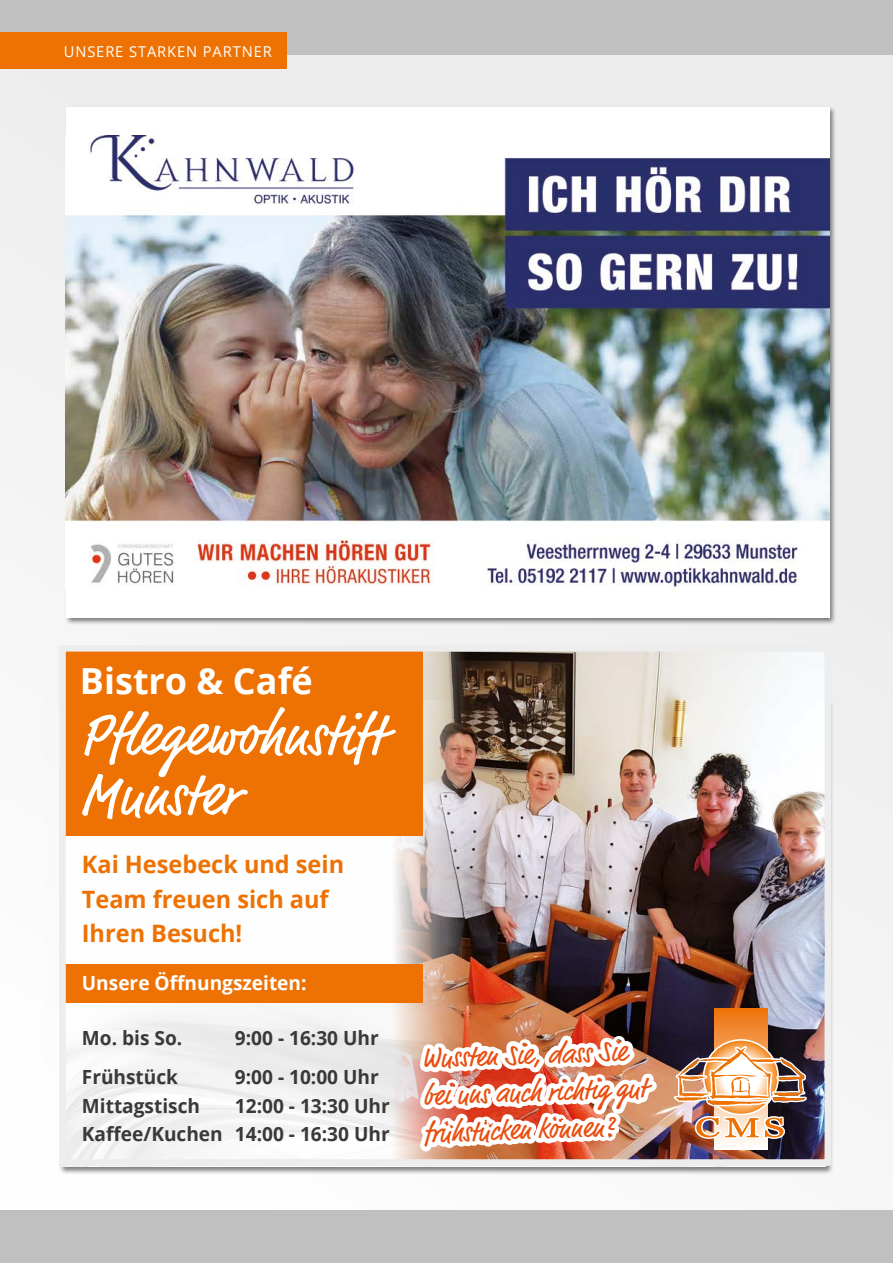
<style>
.page{position:relative;width:893px;height:1263px;background:#fff}
.page>*{position:absolute;margin:0;border:0;box-sizing:border-box;transform-origin:0 0}
.t1{font:58.5px/60px "Market Pro";color:#fff}
.t2{font:700 36px "Open Sans";color:#fff}
.t3{font:28.5px/37.5px "Market Pro";color:#e94e0f}
.t4{font:700 24px/34.5px "Open Sans";color:#ee7203}
.t5{font:700 19.5px/28.5px "Open Sans";color:#3a3938;text-align:right}
.t6{font:700 19.5px "Open Sans";color:#fff}
.t7{font:15px "Open Sans";letter-spacing:.06em;color:#fff}
</style>
<div class="page">
<div style="left:0;top:54px;width:893px;height:1156px;background:#eeeded"></div>
<div style="left:0;top:0;width:893px;height:54px;background:#c1c0c0"></div>
<div style="left:0;top:1210px;width:893px;height:53px;background:#c1c0c0"></div>
<div style="left:0;top:33px;width:286px;height:36px;background:#ee7203"></div>
<div style="left:64px;top:106px;width:773px;height:519px;background:#000;opacity:.5"></div>
<div style="left:66px;top:107px;width:763px;height:510px;background:#fff"></div>
<img style="left:66px;top:135px;width:763px;height:452px">
<div style="left:45px;top:646px;width:781px;height:518px;background:linear-gradient(to bottom,#fafafa,#f6f6f5)"></div>
<img style="left:251px;top:653px;width:572px;height:505px">
<svg style="left:715px;top:1008px;width:52px;height:141px;background:#f4a461"></svg>
<svg style="left:704px;top:1040px;width:74px;height:74px"></svg>
<div style="left:703px;top:1039px;width:76px;height:76px;border:2px solid #fff;border-radius:50%"></div>
<svg style="left:695px;top:1116px;width:90px;height:23px"></svg>
<img style="left:674px;top:1046px;width:133px;height:60px">
<div style="left:66px;top:646px;width:357px;height:190px;background:#ee7203"></div>
<div style="left:61px;top:964px;width:362px;height:38px;background:#ee7203"></div>
<div style="left:59px;top:645px;width:772px;height:521px;border:7px solid #eeeded"></div>
<img style="left:414px;top:933px;width:250px;height:277px">
<p class="t7" style="left:64px;top:41px;width:210px">UNSERE STARKEN PARTNER</p>
<h2 class="t2" style="left:80px;top:655px;width:234px">Bistro &amp; Café</h2>
<h1 class="t1" style="left:80px;top:708px;width:306px">Pflegewohnstift<br>Munster</h1>
<p class="t4" style="left:82px;top:847px;width:264px">Kai Hesebeck und sein<br>Team freuen sich auf<br>Ihren Besuch!</p>
<p class="t6" style="left:82px;top:969px;width:226px">Unsere Öffnungszeiten:</p>
<p class="t5" style="left:82px;top:1023px;width:102px">Mo. bis So.</p>
<p class="t5" style="left:235px;top:1023px;width:146px">9:00 - 16:30 Uhr</p>
<p class="t5" style="left:82px;top:1062px;width:98px">Frühstück</p>
<p class="t5" style="left:235px;top:1062px;width:146px">9:00 - 10:00 Uhr</p>
<p class="t5" style="left:82px;top:1091px;width:120px">Mittagstisch</p>
<p class="t5" style="left:82px;top:1091px;width:309px">12:00 - 13:30 Uhr<br>Kaffee/Kuchen 14:00 - 16:30 Uhr</p>
<h3 class="t3" style="left:421px;top:1041px;width:226px;rotate:-2deg">Wussten Sie, dass Sie bei uns auch richtig gut fr ühstücken können?</h3>
</div>
